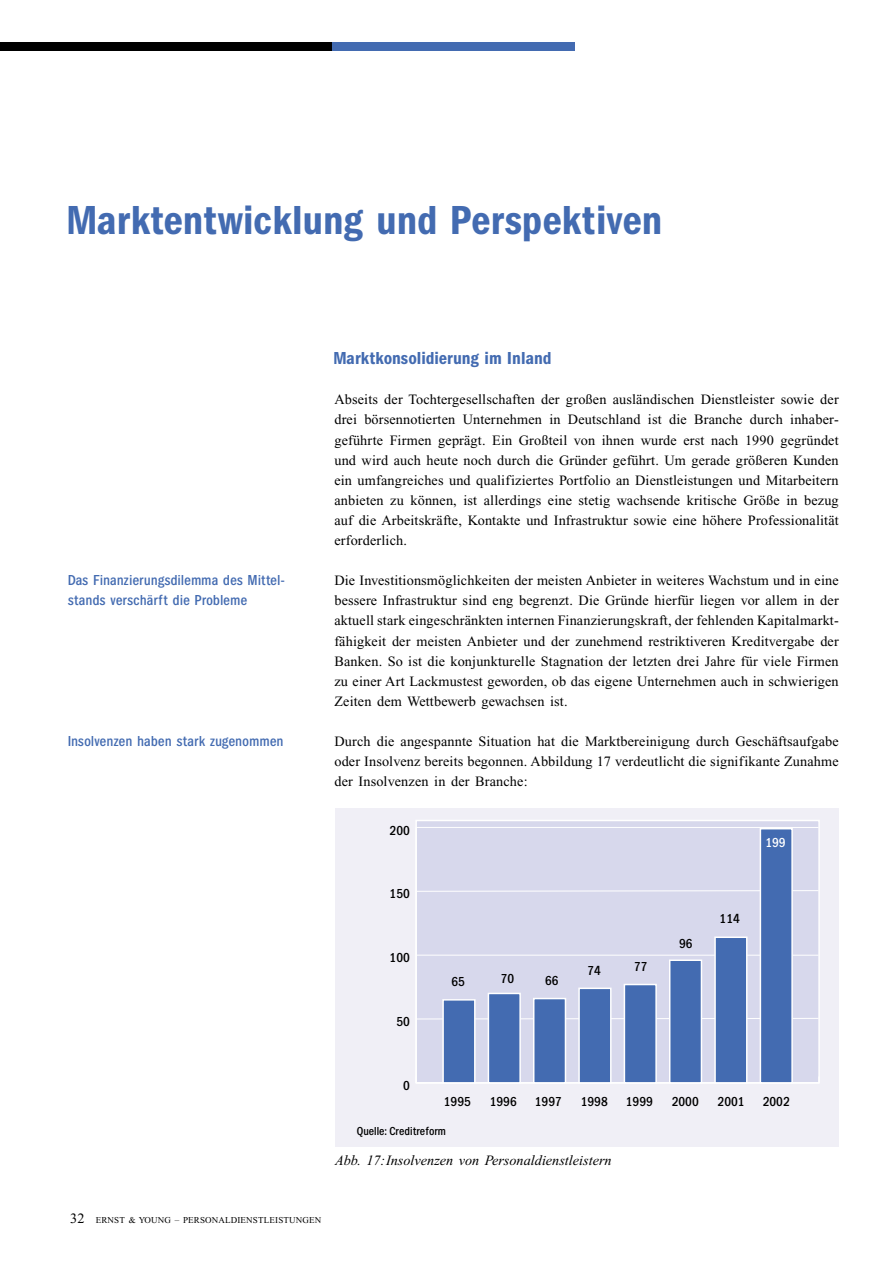
<style>
.page{position:relative;width:893px;height:1263px;background:#fff}
.page>*{position:absolute;margin:0;border:0;box-sizing:border-box;transform-origin:0 0}
.t1{font:42px "EY Gothic Cond Demi";letter-spacing:.01em;color:#436bb1}
.t2{font:18px "EY Gothic Cond Demi";letter-spacing:.01em;color:#436bb1}
.t3{font:15px/20.1px "EY Gothic Cond Med";letter-spacing:.01em;color:#436bb1}
.t4{font:14.25px/20.1px "Times";letter-spacing:.01em;color:#000;text-align:justify}
.t5{font:italic 14.25px "Times";color:#000}
.t6{font:13.5px "EY Gothic Cond Med";color:#000}
.t7{font:13.5px "EY Gothic Cond Med";color:#fff}
.t8{font:12px "EY Gothic Cond Med";color:#000}
.t9{font:9px "Times";letter-spacing:.02em;color:#000}
.s1{font-size:14.25px}
</style>
<div class="page">
<div style="left:0;top:43px;width:332px;height:8px;background:#000"></div>
<div style="left:332px;top:43px;width:243px;height:8px;background:#436bb1"></div>
<div style="left:335px;top:809px;width:504px;height:337px;background:#f0eff6"></div>
<div style="left:415px;top:820px;width:404px;height:264px;background:#d7d8ec;border:2px solid #fff"></div>
<svg style="left:415px;top:827px;width:404px;height:257px"></svg>
<div style="left:759px;top:828px;width:33px;height:256px;background:#436bb1;border:2px solid #fff"></div>
<div style="left:714px;top:937px;width:33px;height:147px;background:#436bb1;border:2px solid #fff"></div>
<div style="left:669px;top:960px;width:33px;height:124px;background:#436bb1;border:2px solid #fff"></div>
<div style="left:623px;top:984px;width:34px;height:100px;background:#436bb1;border:2px solid #fff"></div>
<div style="left:578px;top:988px;width:33px;height:96px;background:#436bb1;border:2px solid #fff"></div>
<div style="left:533px;top:998px;width:33px;height:86px;background:#436bb1;border:2px solid #fff"></div>
<div style="left:487px;top:993px;width:34px;height:91px;background:#436bb1;border:2px solid #fff"></div>
<div style="left:442px;top:999px;width:33px;height:85px;background:#436bb1;border:2px solid #fff"></div>
<h1 class="t1" style="left:69px;top:209px;width:596px">Marktentwicklung und Perspektiven</h1>
<p class="t3" style="left:69px;top:573px;width:218px">Das Finanzierungsdilemma des Mittel&shy;stands verschärft die Probleme</p>
<p class="t3" style="left:69px;top:734px;width:217px">Insolvenzen haben stark zugenommen</p>
<p class="t2" style="left:334px;top:353px;width:219px">Marktkonsolidierung im Inland</p>
<p class="t4" style="left:334px;top:391px;width:506px">Abseits der Tochtergesellschaften der großen ausländischen Dienstleister sowie der drei börsennotierten Unternehmen in Deutschland ist die Branche durch inhaber&shy;geführte Firmen geprägt. Ein Großteil von ihnen wurde erst nach 1990 gegründet und wird auch heute noch durch die Gründer geführt. Um gerade größeren Kunden ein umfangreiches und qualifiziertes Portfolio an Dienstleistungen und Mitarbeitern anbieten zu können, ist allerdings eine stetig wachsende kritische Größe in bezug auf die Arbeitskräfte, Kontakte und Infrastruktur sowie eine höhere Professionalität erforderlich.</p>
<p class="t4" style="left:334px;top:572px;width:506px">Die Investitionsmöglichkeiten der meisten Anbieter in weiteres Wachstum und in eine bessere Infrastruktur sind eng begrenzt. Die Gründe hierfür liegen vor allem in der aktuell stark eingeschränkten internen Finanzierungskraft, der fehlenden Kapitalmarkt&shy;fähigkeit der meisten Anbieter und der zunehmend restriktiveren Kreditvergabe der Banken. So ist die konjunkturelle Stagnation der letzten drei Jahre für viele Firmen zu einer Art Lackmustest geworden, ob das eigene Unternehmen auch in schwierigen Zeiten dem Wettbewerb gewachsen ist.</p>
<p class="t4" style="left:334px;top:733px;width:506px">Durch die angespannte Situation hat die Marktbereinigung durch Geschäftsaufgabe oder Insolvenz bereits begonnen. Abbildung 17 verdeutlicht die signifikante Zunahme der Insolvenzen in der Branche:</p>
<p class="t6" style="left:389px;top:826px;width:22px">200</p>
<p class="t6" style="left:389px;top:890px;width:22px">150</p>
<p class="t6" style="left:389px;top:954px;width:22px">100</p>
<p class="t6" style="left:396px;top:1018px;width:15px">50</p>
<p class="t6" style="left:451px;top:978px;width:15px">65</p>
<p class="t6" style="left:500px;top:975px;width:15px">70</p>
<p class="t6" style="left:545px;top:977px;width:15px">66</p>
<p class="t6" style="left:587px;top:967px;width:15px">74</p>
<p class="t6" style="left:634px;top:963px;width:15px">77</p>
<p class="t6" style="left:679px;top:940px;width:15px">96</p>
<p class="t6" style="left:719px;top:915px;width:22px">114</p>
<p class="t7" style="left:765px;top:839px;width:22px">199</p>
<p class="t6" style="left:403px;top:1082px;width:8px">0</p>
<p class="t6" style="left:444px;top:1098px;width:28px">1995</p>
<p class="t6" style="left:489px;top:1098px;width:28px">1996</p>
<p class="t6" style="left:535px;top:1098px;width:28px">1997</p>
<p class="t6" style="left:580px;top:1098px;width:28px">1998</p>
<p class="t6" style="left:626px;top:1098px;width:28px">1999</p>
<p class="t6" style="left:671px;top:1098px;width:28px">2000</p>
<p class="t6" style="left:717px;top:1098px;width:28px">2001</p>
<p class="t6" style="left:762px;top:1098px;width:28px">2002</p>
<p class="t8" style="left:357px;top:1127px;width:91px">Quelle: Creditreform</p>
<p class="t5" style="left:335px;top:1155px;width:278px">Abb. 17:Insolvenzen von Personaldienstleistern</p>
<p class="t9" style="left:70px;top:1217px;width:253px"><span class="s1">32</span> ERNST &amp; YOUNG – PERSONALDIENSTLEISTUNGEN</p>
</div>
